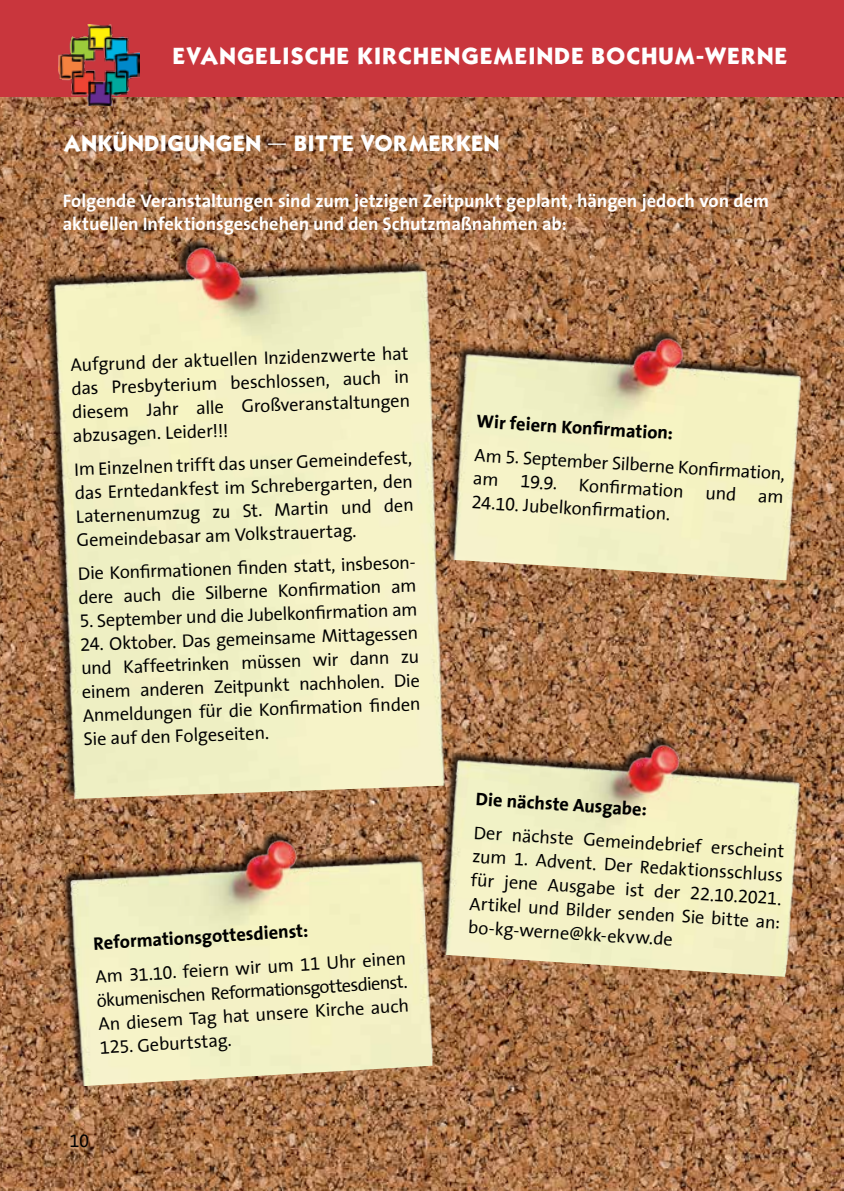
<style>
.page{position:relative;width:844px;height:1191px;background:#fff}
.page>*{position:absolute;margin:0;border:0;box-sizing:border-box;transform-origin:0 0}
.t1{font:20.12px "Kabel Bd";letter-spacing:.035em;color:#fff}
.t2{font:19.25px "Kabel Bd";letter-spacing:.01em;color:#fff}
.t3{font:18.38px/23.6px "The Sans Correspondence";color:#000;text-align:justify}
.t4{font:700 18.38px/23.6px "The Sans";color:#fff}
.t5{font:700 18.38px "The Sans Correspondence";color:#000}
</style>
<div class="page">
<img style="left:0;top:97px;width:843px;height:1094px">
<div style="left:0;top:0;width:843px;height:97px;background:#c9363d"></div>
<img style="left:58px;top:25px;width:81px;height:81px">
<img style="left:30px;top:200px;width:459px;height:599px">
<img style="left:425px;top:305px;width:398px;height:275px">
<img style="left:54px;top:829px;width:386px;height:258px">
<img style="left:418px;top:711px;width:401px;height:265px">
<p class="t1" style="left:173px;top:41px;width:288px">EVANGELISCHE KIRCHENGE</p>
<p class="t1" style="left:493px;top:41px;width:35px">MEIN</p>
<p class="t1" style="left:554px;top:41px;width:234px">DE BOCHUM-WERNE</p>
<p class="t2" style="left:63px;top:129px;width:81px">ANKÜNDIGUNGEN</p>
<p class="t2" style="left:267px;top:129px;width:40px">– BITTE</p>
<p class="t2" style="left:360px;top:129px;width:111px">VORMERKEN</p>
<p class="t4" style="left:63px;top:188px;width:707px">Folgende Veranstaltungen sind zum jetzigen Zeitpunkt geplant, hängen jedoch von dem aktuellen Infektionsgeschehen und den Schutzmaßnahmen ab:</p>
<p class="t3" style="left:70px;top:354px;width:339px;rotate:-2deg">Aufgrund der aktuellen Inzidenzwerte hat das Presbyterium beschlossen, auch in diesem Jahr alle Großveranstaltungen abzusagen. Leider!!!</p>
<p class="t3" style="left:74px;top:458px;width:339px;rotate:-2deg">Im Einzelnen trifft das unser Gemeindefest, das Erntedankfest im Schrebergarten, den Laternenumzug zu St. Martin und den Gemeindebasar am Volkstrauertag.</p>
<p class="t3" style="left:77px;top:562px;width:342px;rotate:-2deg">Die Konfi rmationen fi nden statt, insbeson&shy;dere auch die Silberne Konfi rmation am</p>
<p class="t3" style="left:79px;top:610px;width:339px;rotate:-2deg">5. September und die Jubelkonfi rmation am</p>
<p class="t3" style="left:80px;top:633px;width:339px;rotate:-2deg">24. Oktober. Das gemeinsame Mittagessen und Kaffeetrinken müssen wir dann zu einem anderen Zeitpunkt nachholen. Die Anmeldungen für die Konfi rmation fi nden Sie auf den Folgeseiten.</p>
<p class="t5" style="left:93px;top:933px;width:216px;rotate:-3deg">Reformationsgottesdienst:</p>
<p class="t3" style="left:95px;top:964px;width:313px;rotate:-3deg">Am 31.10. feiern wir um 11 Uhr einen ökumenischen Reformationsgottesdienst.<br>An diesem Tag hat unsere Kirche auch 125. Geburtstag.</p>
<p class="t3" style="left:69px;top:1130px;width:21px">10</p>
<p class="t5" style="left:477px;top:412px;width:198px;rotate:3deg">Wir feiern Konfi rmation:</p>
<p class="t3" style="left:474px;top:445px;width:313px;rotate:3deg">Am 5. September Silberne Konfi rmation, am 19.9. Konfi rmation und am 24.10. Jubelkonfi rmation.</p>
<p class="t5" style="left:476px;top:790px;width:173px;rotate:3deg">Die nächste Ausgabe:</p>
<p class="t3" style="left:473px;top:823px;width:313px;rotate:3deg">Der nächste Gemeindebrief erscheint zum 1. Advent. Der Redaktionsschluss für jene Ausgabe ist der 22.10.2021.<br>Artikel und Bilder senden Sie bitte an: bo-kg-werne@kk-ekvw.de</p>
</div>
